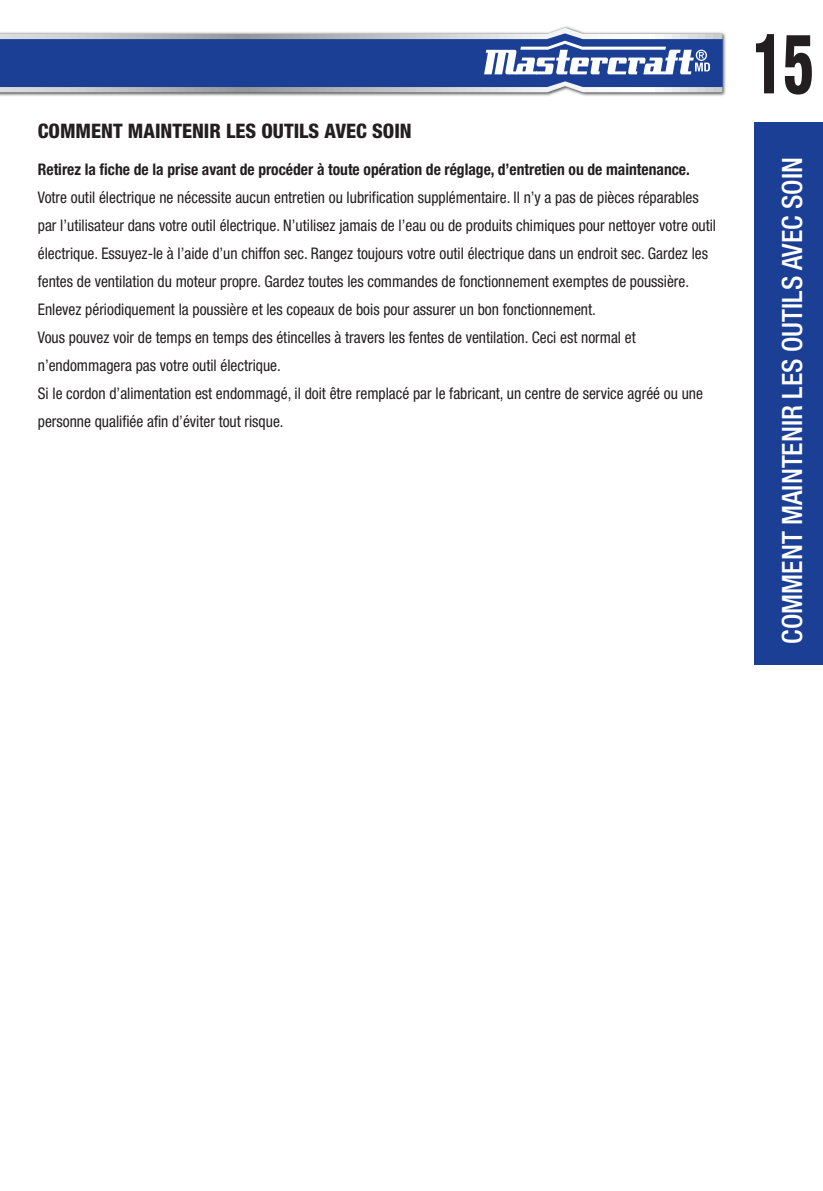
<style>
.page{position:relative;width:823px;height:1191px;background:#fff}
.page>*{position:absolute;margin:0;border:0;box-sizing:border-box;transform-origin:0 0}
.t1{font:800 condensed 83.8px "Helvetica Neue";color:#231f20;scale:.71 1}
.t2{font:500 condensed 28px "Helvetica Neue";color:#fff}
.t3{font:800 condensed 20px "Helvetica Neue";color:#231f20}
.t4{font:condensed 16px/28px "Helvetica Neue LT Std";color:#231f20}
.t5{font:700 condensed 16px "Helvetica Neue LT Std";color:#231f20}
</style>
<div class="page">
<img style="left:0;top:26px;width:726px;height:70px">
<div style="left:754px;top:122px;width:68px;height:542px;background:#1b3f94"></div>
<svg style="left:0;top:28px;width:722px;height:64px"></svg>
<svg style="left:0;top:33px;width:722px;height:54px;background:#425fa3"></svg>
<p class="t3" style="left:38px;top:119px;width:375px">COMMENT MAINTENIR LES OUTILS AVEC SOIN</p>
<p class="t5" style="left:38px;top:160px;width:653px">Retirez la fiche de la prise avant de procéder à toute opération de réglage, d’entretien ou de maintenance.</p>
<p class="t4" style="left:38px;top:183px;width:679px">Votre outil électrique ne nécessite aucun entretien ou lubrification supplémentaire. Il n’y a pas de pièces réparables par l’utilisateur dans votre outil électrique. N’utilisez jamais de l’eau ou de produits chimiques pour nettoyer votre outil électrique. Essuyez-le à l’aide d’un chiffon sec. Rangez toujours votre outil électrique dans un endroit sec. Gardez les fentes de ventilation du moteur propre. Gardez toutes les commandes de fonctionnement exemptes de poussière.<br>Enlevez périodiquement la poussière et les copeaux de bois pour assurer un bon fonctionnement.<br>Vous pouvez voir de temps en temps des étincelles à travers les fentes de ventilation. Ceci est normal et n’endommagera pas votre outil électrique.<br>Si le cordon d’alimentation est endommagé, il doit être remplacé par le fabricant, un centre de service agréé ou une personne qualifiée afin d’éviter tout risque.</p>
<h1 class="t1" style="left:751px;top:12px;width:88px">15</h1>
<h2 class="t2" style="left:774px;top:643px;width:488px;rotate:-90deg">COMMENT MAINTENIR LES OUTILS AVEC SOIN</h2>
</div>
